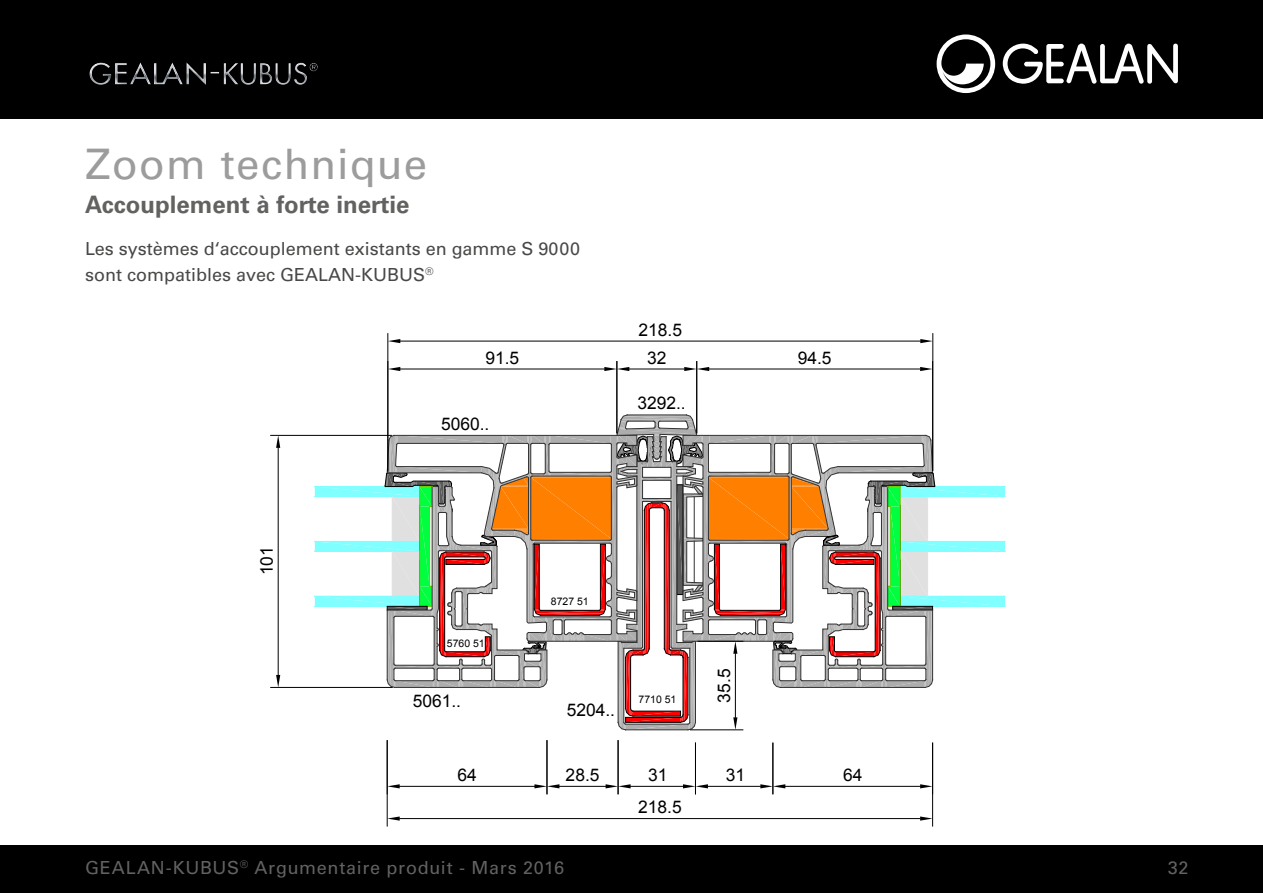
<style>
.page{position:relative;width:1263px;height:893px;background:#fff}
.page>*{position:absolute;margin:0;border:0;box-sizing:border-box;transform-origin:0 0}
.t1{font:42px "Univers LT";letter-spacing:.03em;color:#9c9c9d}
.t2{font:700 24px "Univers LT";color:#626261}
.t3{font:18px/25.5px "Univers LT";color:#484847}
.t4{font:18px "Univers LT";letter-spacing:.04em;color:#626261}
.t5{font:17.4px "Arial";color:#000}
.t6{font:10.5px "Arial";color:#000}
</style>
<div class="page">
<div style="left:0;top:845px;width:1263px;height:48px;background:#000"></div>
<hr style="left:400px;top:369px;width:204px;height:1px;background:#000">
<svg style="left:389px;top:367px;width:11px;height:4px"></svg>
<hr style="left:617px;top:362px;width:1px;height:71px;background:#000">
<hr style="left:629px;top:369px;width:55px;height:1px;background:#000">
<svg style="left:604px;top:367px;width:25px;height:4px"></svg>
<hr style="left:696px;top:362px;width:1px;height:71px;background:#000">
<hr style="left:709px;top:369px;width:211px;height:1px;background:#000">
<svg style="left:684px;top:367px;width:25px;height:4px"></svg>
<svg style="left:920px;top:367px;width:12px;height:4px"></svg>
<hr style="left:932px;top:334px;width:1px;height:137px;background:#000">
<hr style="left:388px;top:334px;width:1px;height:138px;background:#000">
<hr style="left:400px;top:341px;width:520px;height:1px;background:#000">
<svg style="left:920px;top:339px;width:13px;height:4px"></svg>
<svg style="left:388px;top:339px;width:12px;height:4px"></svg>
<hr style="left:271px;top:435px;width:120px;height:1px;background:#000">
<hr style="left:271px;top:687px;width:121px;height:1px;background:#000">
<hr style="left:278px;top:448px;width:1px;height:227px;background:#000">
<svg style="left:276px;top:435px;width:4px;height:13px"></svg>
<svg style="left:276px;top:675px;width:4px;height:12px"></svg>
<hr style="left:400px;top:786px;width:134px;height:1px;background:#000">
<svg style="left:388px;top:784px;width:12px;height:4px"></svg>
<hr style="left:547px;top:741px;width:1px;height:53px;background:#000">
<hr style="left:559px;top:786px;width:47px;height:1px;background:#000">
<svg style="left:534px;top:784px;width:25px;height:4px"></svg>
<hr style="left:618px;top:741px;width:1px;height:53px;background:#000">
<hr style="left:631px;top:786px;width:52px;height:1px;background:#000">
<svg style="left:606px;top:784px;width:25px;height:4px"></svg>
<hr style="left:695px;top:743px;width:1px;height:51px;background:#000">
<hr style="left:708px;top:786px;width:52px;height:1px;background:#000">
<svg style="left:683px;top:784px;width:25px;height:4px"></svg>
<hr style="left:773px;top:743px;width:1px;height:51px;background:#000">
<hr style="left:785px;top:786px;width:135px;height:1px;background:#000">
<svg style="left:760px;top:784px;width:25px;height:4px"></svg>
<svg style="left:920px;top:784px;width:12px;height:4px"></svg>
<hr style="left:387px;top:741px;width:1px;height:85px;background:#000">
<hr style="left:932px;top:743px;width:1px;height:83px;background:#000">
<hr style="left:400px;top:818px;width:520px;height:1px;background:#000">
<svg style="left:387px;top:816px;width:13px;height:5px"></svg>
<svg style="left:920px;top:816px;width:12px;height:5px"></svg>
<svg style="left:315px;top:414px;width:690px;height:317px"></svg>
<div style="left:0;top:0;width:1263px;height:119px;background:#000"></div>
<svg style="left:936px;top:35px;width:59px;height:58px"></svg>
<svg style="left:1003px;top:43px;width:175px;height:41px"></svg>
<img style="left:89px;top:62px;width:229px;height:23px">
<h1 class="t1" style="left:85px;top:139px;width:344px">Zoom technique</h1>
<h2 class="t2" style="left:85px;top:190px;width:326px">Accouplement à forte inertie</h2>
<p class="t3" style="left:85px;top:236px;width:497px">Les systèmes d‘accouplement existants en gamme S 9000 sont compatibles avec GEALAN-KUBUS<sup>®</sup></p>
<p class="t5" style="left:638px;top:318px;width:45px">218.5</p>
<p class="t5" style="left:485px;top:346px;width:35px">91.5</p>
<p class="t5" style="left:647px;top:346px;width:21px">32</p>
<p class="t5" style="left:798px;top:346px;width:35px">94.5</p>
<p class="t5" style="left:255px;top:575px;width:31px;rotate:-90deg">101</p>
<p class="t5" style="left:441px;top:412px;width:50px">5060..</p>
<p class="t5" style="left:637px;top:391px;width:50px">3292..</p>
<p class="t6" style="left:447px;top:637px;width:39px">5760 51</p>
<p class="t5" style="left:413px;top:689px;width:50px">5061..</p>
<p class="t6" style="left:551px;top:594px;width:39px">8727 51</p>
<p class="t5" style="left:567px;top:698px;width:50px">5204..</p>
<p class="t6" style="left:638px;top:692px;width:39px">7710 51</p>
<p class="t5" style="left:457px;top:764px;width:21px">64</p>
<p class="t5" style="left:566px;top:764px;width:35px">28.5</p>
<p class="t5" style="left:648px;top:764px;width:21px">31</p>
<p class="t5" style="left:638px;top:796px;width:45px">218.5</p>
<p class="t5" style="left:713px;top:702px;width:35px;rotate:-90deg">35.5</p>
<p class="t5" style="left:726px;top:764px;width:21px">31</p>
<p class="t5" style="left:843px;top:764px;width:21px">64</p>
<p class="t4" style="left:85px;top:857px;width:480px">GEALAN-KUBUS<sup>®</sup> Argumentaire produit - Mars 2016</p>
<p class="t4" style="left:1168px;top:857px;width:22px">32</p>
</div>
